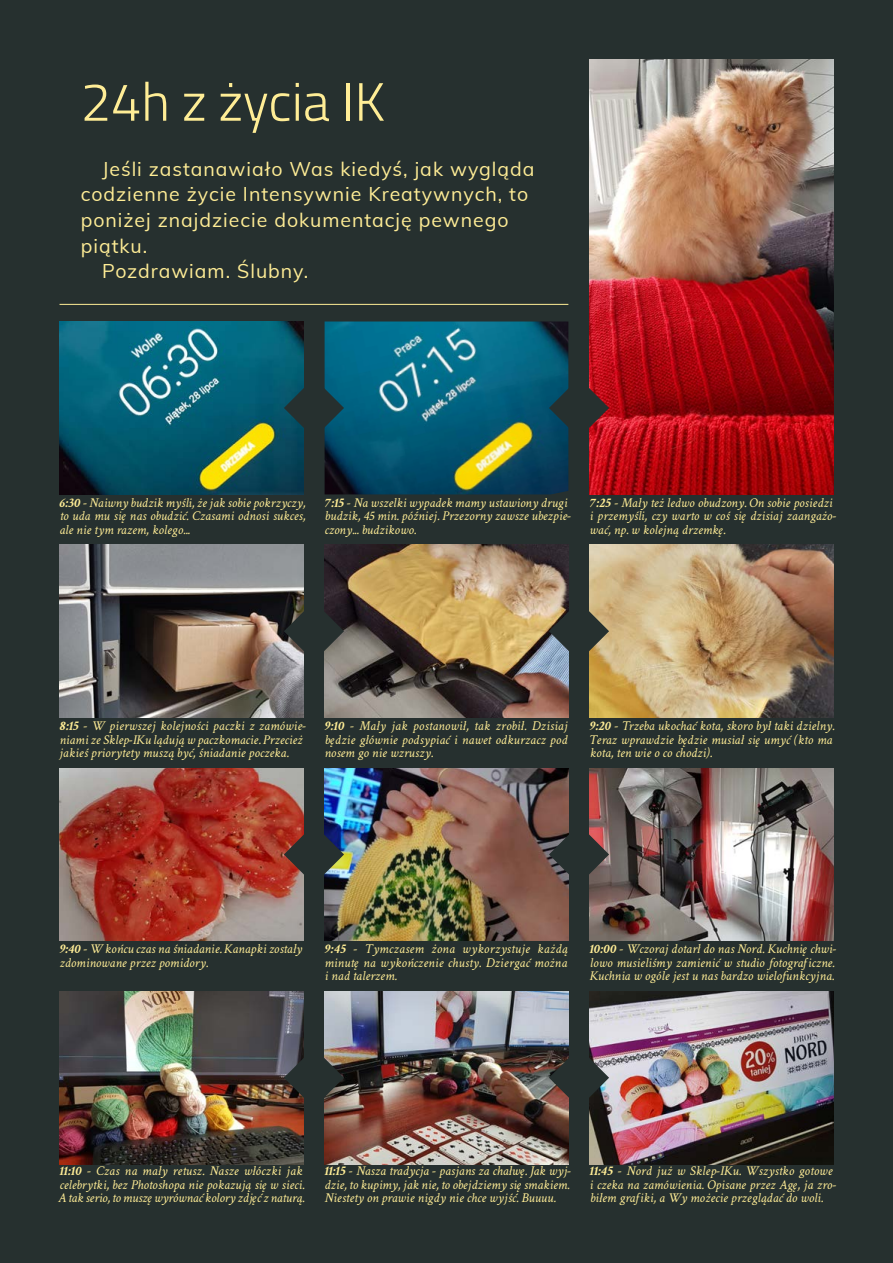
<style>
.page{position:relative;width:893px;height:1263px;background:#26302f}
.page>*{position:absolute;margin:0;border:0;box-sizing:border-box;transform-origin:0 0}
.t1{font:300 54px "Titillium Web";color:#ffed96}
.t2{font:19.5px "Muli";letter-spacing:.05em;color:#ffed96}
.t3{font:italic 13.5px/13.5px "Crimson Text";color:#ffed96}
.s1{font-weight:700}
</style>
<div class="page">
<hr style="left:60px;top:304px;width:508px;height:1px;background:#ffed96">
<img style="left:60px;top:321px;width:243px;height:173px">
<img style="left:60px;top:545px;width:243px;height:173px">
<img style="left:590px;top:768px;width:243px;height:173px">
<img style="left:590px;top:991px;width:243px;height:173px">
<img style="left:325px;top:545px;width:243px;height:173px">
<img style="left:60px;top:768px;width:243px;height:173px">
<img style="left:60px;top:991px;width:243px;height:173px">
<img style="left:590px;top:545px;width:243px;height:173px">
<img style="left:325px;top:768px;width:243px;height:173px">
<img style="left:325px;top:991px;width:243px;height:173px">
<img style="left:325px;top:321px;width:243px;height:173px">
<img style="left:590px;top:60px;width:243px;height:434px">
<svg style="left:284px;top:378px;width:60px;height:60px"></svg>
<svg style="left:284px;top:601px;width:60px;height:60px"></svg>
<svg style="left:284px;top:824px;width:60px;height:60px"></svg>
<svg style="left:284px;top:1048px;width:60px;height:60px"></svg>
<svg style="left:549px;top:378px;width:60px;height:60px"></svg>
<svg style="left:549px;top:601px;width:60px;height:60px"></svg>
<svg style="left:549px;top:824px;width:60px;height:60px"></svg>
<img style="left:549px;top:1048px;width:60px;height:60px">
<h1 class="t1" style="left:81px;top:63px;width:306px">24h z życia IK</h1>
<h2 class="t2" style="left:102px;top:155px;width:434px">Jeśli zastanawiało Was kiedyś, jak wygląda</h2>
<h2 class="t2" style="left:81px;top:180px;width:449px">codzienne życie Intensywnie Kreatywnych, to</h2>
<h2 class="t2" style="left:81px;top:206px;width:429px">poniżej znajdziecie dokumentację pewnego</h2>
<h2 class="t2" style="left:81px;top:231px;width:68px">piątku.</h2>
<h2 class="t2" style="left:102px;top:257px;width:208px">Pozdrawiam. Ślubny.</h2>
<p class="t3" style="left:59px;top:496px;width:248px;text-align:justify"><span class="s1">6:30</span> - Naiwny budzik myśli, że jak sobie pokrzyczy, to uda mu się nas obudzić. Czasami odnosi sukces, ale nie tym razem, kolego...</p>
<p class="t3" style="left:324px;top:496px;width:248px"><span class="s1">7:15</span> - Na wszelki wypadek mamy ustawiony drugi budzik, 45 min. później. Przezorny zawsze ubezpie&shy;czony... budzikowo.</p>
<p class="t3" style="left:590px;top:496px;width:248px"><span class="s1">7:25</span> - Mały też ledwo obudzony. On sobie posiedzi i przemyśli, czy warto w coś się dzisiaj zaangażo&shy;wać, np. w kolejną drzemkę.</p>
<p class="t3" style="left:59px;top:719px;width:249px"><span class="s1">8:15</span> - W pierwszej kolejności paczki z zamówie&shy;niami ze Sklep-IKu lądują w paczkomacie. Przecież jakieś priorytety muszą być, śniadanie poczeka.</p>
<p class="t3" style="left:324px;top:719px;width:245px;text-align:justify"><span class="s1">9:10</span> - Mały jak postanowił, tak zrobił. Dzisiaj będzie głównie podsypiać i nawet odkurzacz pod nosem go nie wzruszy.</p>
<p class="t3" style="left:589px;top:719px;width:247px"><span class="s1">9:20</span> - Trzeba ukochać kota, skoro był taki dzielny.<br>Teraz wprawdzie będzie musiał się umyć (kto ma kota, ten wie o co chodzi).</p>
<p class="t3" style="left:59px;top:942px;width:244px"><span class="s1">9:40</span> - W końcu czas na śniadanie. Kanapki zostały zdominowane przez pomidory.</p>
<p class="t3" style="left:324px;top:942px;width:245px;text-align:justify"><span class="s1">9:45</span> - Tymczasem żona wykorzystuje każdą minutę na wykończenie chusty. Dziergać można i nad talerzem.</p>
<p class="t3" style="left:589px;top:942px;width:248px"><span class="s1">10:00</span> - Wczoraj dotarł do nas Nord. Kuchnię chwi&shy;lowo musieliśmy zamienić w studio fotograficzne.<br>Kuchnia w ogóle jest u nas bardzo wielofunkcyjna.</p>
<p class="t3" style="left:58px;top:1164px;width:248px"><span class="s1">11:10</span> - Czas na mały retusz. Nasze włóczki jak celebrytki, bez Photoshopa nie pokazują się w sieci.<br>A tak serio, to muszę wyrównać kolory zdjęć z naturą.</p>
<p class="t3" style="left:324px;top:1164px;width:248px"><span class="s1">11:15</span> - Nasza tradycja - pasjans za chałwę. Jak wyj&shy;dzie, to kupimy, jak nie, to obejdziemy się smakiem.<br>Niestety on prawie nigdy nie chce wyjść. Buuuu.</p>
<p class="t3" style="left:590px;top:1164px;width:248px"><span class="s1">11:45</span> - Nord już w Sklep-IKu. Wszystko gotowe i czeka na zamówienia. Opisane przez Agę, ja zro&shy;biłem grafiki, a Wy możecie przeglądać do woli.</p>
</div>
